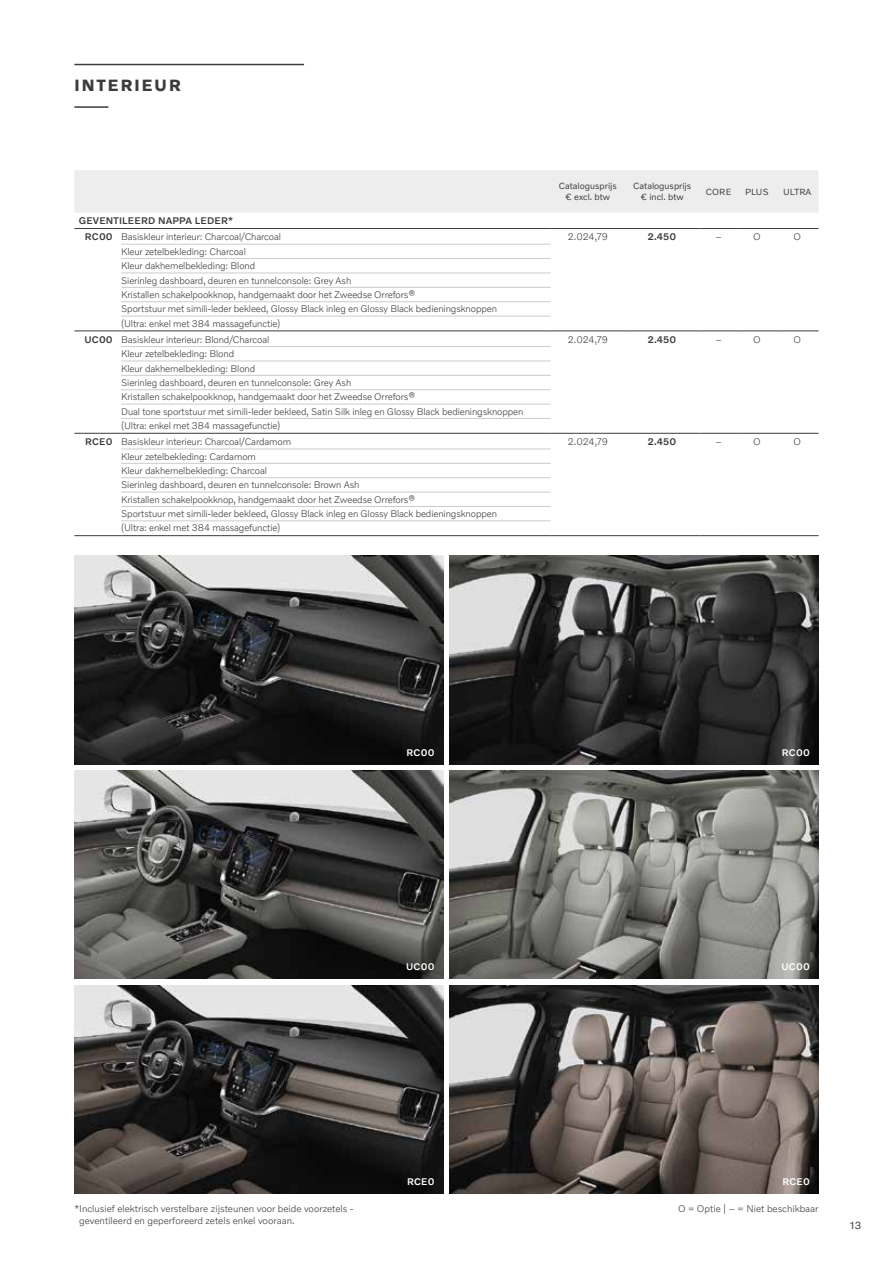
<style>
.page{position:relative;width:893px;height:1263px;background:#fff}
.page>*{position:absolute;margin:0;border:0;box-sizing:border-box;transform-origin:0 0}
.t1{font:700 16.5px "Volvo Novum";letter-spacing:.125em;color:#3c3c3b}
.t2{font:10.5px "Volvo Novum";color:#3c3c3b}
.t3{font:300 9.75px/14.4px "Volvo Novum";letter-spacing:-.01em;color:#3c3c3b}
.t4{font:500 9.75px "Volvo Novum";letter-spacing:.02em;color:#fff}
.t5{font:500 9.75px "Volvo Novum";color:#3c3c3b}
.t6{font:9px/10.8px "Volvo Novum";color:#3c3c3b;text-align:center}
.s1{font-weight:500}
</style>
<div class="page">
<hr style="left:74px;top:64px;width:230px;height:1px;background:#3c3c3b">
<hr style="left:74px;top:106px;width:34px;height:2px;background:#3c3c3b">
<div style="left:74px;top:170px;width:745px;height:43px;background:#ededed"></div>
<hr style="left:74px;top:228px;width:47px;height:1px;background:#3c3c3b">
<hr style="left:121px;top:228px;width:430px;height:1px;background:#3c3c3b">
<hr style="left:551px;top:228px;width:74px;height:1px;background:#3c3c3b">
<hr style="left:625px;top:228px;width:74px;height:1px;background:#3c3c3b">
<hr style="left:699px;top:228px;width:39px;height:1px;background:#3c3c3b">
<hr style="left:738px;top:228px;width:38px;height:1px;background:#3c3c3b">
<hr style="left:776px;top:228px;width:43px;height:1px;background:#3c3c3b">
<hr style="left:74px;top:331px;width:47px;height:1px;background:#3c3c3b">
<hr style="left:121px;top:331px;width:430px;height:1px;background:#3c3c3b">
<hr style="left:551px;top:331px;width:74px;height:1px;background:#3c3c3b">
<hr style="left:625px;top:331px;width:74px;height:1px;background:#3c3c3b">
<hr style="left:699px;top:331px;width:39px;height:1px;background:#3c3c3b">
<hr style="left:738px;top:331px;width:38px;height:1px;background:#3c3c3b">
<hr style="left:776px;top:331px;width:43px;height:1px;background:#3c3c3b">
<hr style="left:74px;top:433px;width:47px;height:1px;background:#3c3c3b">
<hr style="left:121px;top:433px;width:430px;height:1px;background:#3c3c3b">
<hr style="left:551px;top:433px;width:74px;height:1px;background:#3c3c3b">
<hr style="left:625px;top:433px;width:74px;height:1px;background:#3c3c3b">
<hr style="left:699px;top:433px;width:39px;height:1px;background:#3c3c3b">
<hr style="left:738px;top:433px;width:38px;height:1px;background:#3c3c3b">
<hr style="left:776px;top:433px;width:43px;height:1px;background:#3c3c3b">
<hr style="left:74px;top:535px;width:47px;height:1px;background:#3c3c3b">
<hr style="left:121px;top:535px;width:430px;height:1px;background:#3c3c3b">
<hr style="left:551px;top:535px;width:74px;height:1px;background:#3c3c3b">
<hr style="left:625px;top:535px;width:74px;height:1px;background:#3c3c3b">
<hr style="left:699px;top:535px;width:39px;height:1px;background:#3c3c3b">
<hr style="left:738px;top:535px;width:38px;height:1px;background:#3c3c3b">
<hr style="left:776px;top:535px;width:43px;height:1px;background:#3c3c3b">
<hr style="left:121px;top:244px;width:430px;height:1px;background:#ccc">
<hr style="left:121px;top:258px;width:430px;height:1px;background:#ccc">
<hr style="left:121px;top:273px;width:430px;height:1px;background:#ccc">
<hr style="left:121px;top:287px;width:430px;height:1px;background:#ccc">
<hr style="left:121px;top:301px;width:430px;height:1px;background:#ccc">
<hr style="left:121px;top:316px;width:430px;height:1px;background:#ccc">
<hr style="left:121px;top:346px;width:430px;height:1px;background:#ccc">
<hr style="left:121px;top:361px;width:430px;height:1px;background:#ccc">
<hr style="left:121px;top:375px;width:430px;height:1px;background:#ccc">
<hr style="left:121px;top:389px;width:430px;height:1px;background:#ccc">
<hr style="left:121px;top:404px;width:430px;height:1px;background:#ccc">
<hr style="left:121px;top:418px;width:430px;height:1px;background:#ccc">
<hr style="left:121px;top:449px;width:430px;height:1px;background:#ccc">
<hr style="left:121px;top:463px;width:430px;height:1px;background:#ccc">
<hr style="left:121px;top:477px;width:430px;height:1px;background:#ccc">
<hr style="left:121px;top:492px;width:430px;height:1px;background:#ccc">
<hr style="left:121px;top:506px;width:430px;height:1px;background:#ccc">
<hr style="left:121px;top:521px;width:430px;height:1px;background:#ccc">
<img style="left:74px;top:556px;width:369px;height:208px">
<img style="left:74px;top:771px;width:369px;height:208px">
<img style="left:74px;top:985px;width:369px;height:209px">
<img style="left:450px;top:556px;width:369px;height:208px">
<img style="left:450px;top:771px;width:369px;height:208px">
<img style="left:450px;top:985px;width:369px;height:209px">
<h1 class="t1" style="left:75px;top:75px;width:108px">INTERIEUR</h1>
<p class="t3" style="left:85px;top:213px;width:198px;line-height:16px;text-indent:-6px"><span class="s1">GEVENTILEERD NAPPA LEDER*<br>RC00</span> Basiskleur interieur: Charcoal/Charcoal</p>
<p class="t3" style="left:121px;top:244px;width:377px">Kleur zetelbekleding: Charcoal<br>Kleur dakhemelbekleding: Blond<br>Sierinleg dashboard, deuren en tunnelconsole: Grey Ash<br>Kristallen schakelpookknop, handgemaakt door het Zweedse Orrefors®<br>Sportstuur met simili-leder bekleed, Glossy Black inleg en Glossy Black bedieningsknoppen (Ultra: enkel met 384 massagefunctie)</p>
<p class="t6" style="left:559px;top:181px;width:60px">Catalogusprijs € excl. btw</p>
<p class="t6" style="left:633px;top:181px;width:60px">Catalogusprijs € incl. btw</p>
<p class="t6" style="left:706px;top:186px;width:27px">CORE</p>
<p class="t6" style="left:745px;top:186px;width:25px">PLUS</p>
<p class="t6" style="left:783px;top:186px;width:30px">ULTRA</p>
<p class="t3" style="left:568px;top:229px;width:42px">2.024,79</p>
<p class="t5" style="left:648px;top:231px;width:30px">2.450</p>
<p class="t3" style="left:715px;top:229px;width:8px">–</p>
<p class="t3" style="left:753px;top:229px;width:9px">O</p>
<p class="t3" style="left:793px;top:229px;width:9px">O</p>
<p class="t3" style="left:121px;top:332px;width:404px;text-indent:-37px"><span class="s1">UC00</span> Basiskleur interieur: Blond/Charcoal<br>Kleur zetelbekleding: Blond<br>Kleur dakhemelbekleding: Blond<br>Sierinleg dashboard, deuren en tunnelconsole: Grey Ash<br>Kristallen schakelpookknop, handgemaakt door het Zweedse Orrefors®<br>Dual tone sportstuur met simili-leder bekleed, Satin Silk inleg en Glossy Black bedieningsknoppen (Ultra: enkel met 384 massagefunctie)</p>
<p class="t3" style="left:568px;top:332px;width:42px">2.024,79</p>
<p class="t5" style="left:648px;top:333px;width:30px">2.450</p>
<p class="t3" style="left:715px;top:332px;width:8px">–</p>
<p class="t3" style="left:753px;top:332px;width:9px">O</p>
<p class="t3" style="left:793px;top:332px;width:9px">O</p>
<p class="t3" style="left:121px;top:434px;width:377px;text-indent:-36px"><span class="s1">RCE0</span> Basiskleur interieur: Charcoal/Cardamom<br>Kleur zetelbekleding: Cardamom<br>Kleur dakhemelbekleding: Charcoal<br>Sierinleg dashboard, deuren en tunnelconsole: Brown Ash<br>Kristallen schakelpookknop, handgemaakt door het Zweedse Orrefors®<br>Sportstuur met simili-leder bekleed, Glossy Black inleg en Glossy Black bedieningsknoppen (Ultra: enkel met 384 massagefunctie)</p>
<p class="t3" style="left:568px;top:434px;width:42px">2.024,79</p>
<p class="t5" style="left:648px;top:436px;width:30px">2.450</p>
<p class="t3" style="left:715px;top:434px;width:8px">–</p>
<p class="t3" style="left:753px;top:434px;width:9px">O</p>
<p class="t3" style="left:793px;top:434px;width:9px">O</p>
<p class="t4" style="left:407px;top:746px;width:30px">RC00</p>
<p class="t4" style="left:406px;top:961px;width:30px">UC00</p>
<p class="t4" style="left:782px;top:746px;width:30px">RC00</p>
<p class="t4" style="left:781px;top:961px;width:30px">UC00</p>
<p class="t4" style="left:407px;top:1176px;width:29px">RCE0</p>
<p class="t4" style="left:782px;top:1176px;width:29px">RCE0</p>
<p class="t3" style="left:74px;top:1201px;width:281px">*Inclusief elektrisch verstelbare zijsteunen voor beide voorzetels -</p>
<p class="t3" style="left:678px;top:1201px;width:142px">O = Optie | – = Niet beschikbaar</p>
<p class="t3" style="left:79px;top:1213px;width:217px">geventileerd en geperforeerd zetels enkel vooraan.</p>
<p class="t2" style="left:850px;top:1218px;width:13px">13</p>
</div>
